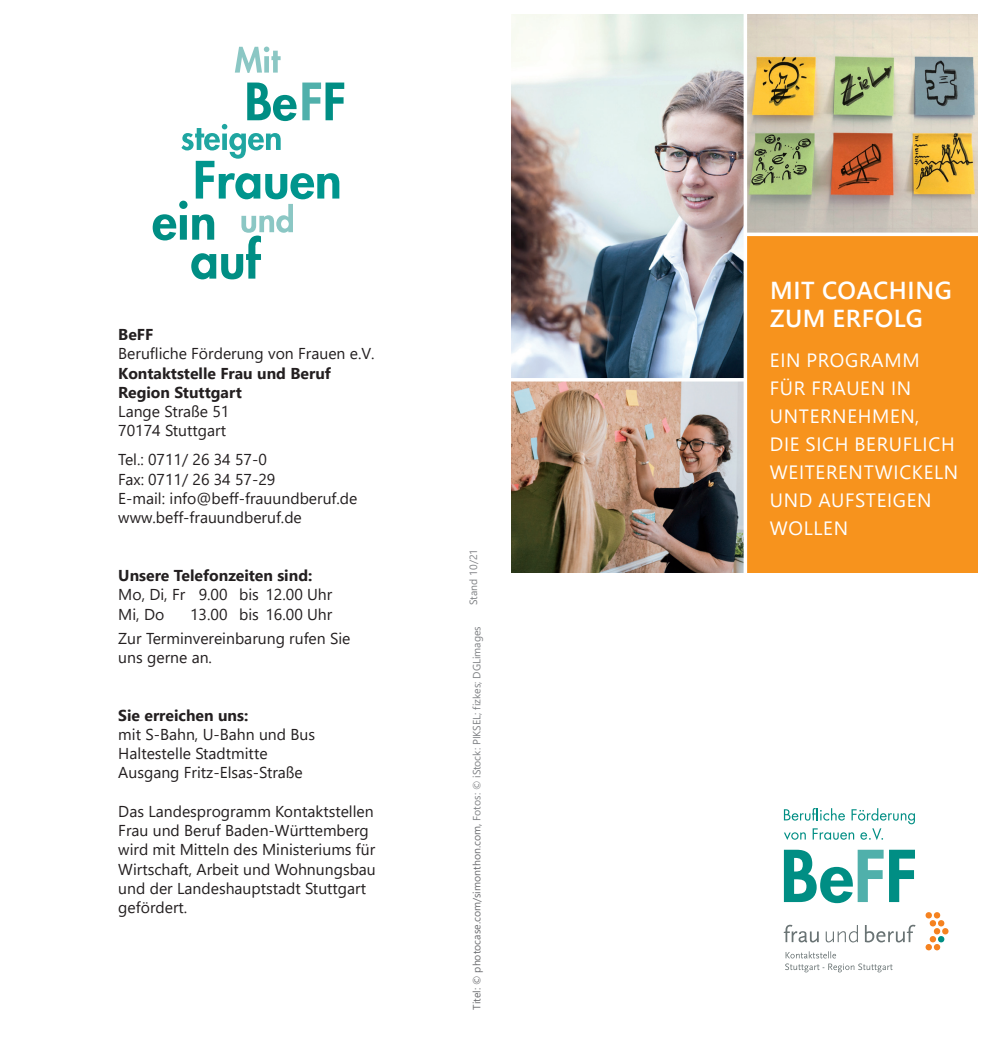
<style>
.page{position:relative;width:993px;height:1042px;background:#fff}
.page>*{position:absolute;margin:0;border:0;box-sizing:border-box;transform-origin:0 0}
.t1{font:600 24.5px/28px "Segoe UI";letter-spacing:.025em;color:#fff}
.t2{font:19.25px/28px "Segoe UI";letter-spacing:.035em;color:#fff}
.t3{font:15.75px/19.2px "Segoe UI";color:#231f20}
.t4{font:700 15.75px/19.2px "Segoe UI";color:#231f20}
.t5{font:10.5px "Segoe UI";color:#808285}
.s1{color:#6c6d70}
</style>
<div class="page">
<img style="left:511px;top:15px;width:232px;height:363px">
<img style="left:747px;top:15px;width:230px;height:218px">
<img style="left:511px;top:381px;width:232px;height:192px">
<svg style="left:783px;top:850px;width:131px;height:53px"></svg>
<svg style="left:783px;top:808px;width:131px;height:32px"></svg>
<svg style="left:783px;top:925px;width:132px;height:17px"></svg>
<svg style="left:785px;top:951px;width:107px;height:21px"></svg>
<svg style="left:925px;top:912px;width:23px;height:38px"></svg>
<div style="left:744px;top:234px;width:233px;height:339px;background:#f7931d"></div>
<hr style="left:744px;top:233px;width:246px;height:3px;background:#fff">
<hr style="left:743px;top:8px;width:3px;height:569px;background:#fff">
<svg style="left:235px;top:47px;width:45px;height:26px"></svg>
<svg style="left:153px;top:83px;width:191px;height:196px"></svg>
<p class="t4" style="left:118px;top:324px;width:36px">BeFF</p>
<p class="t3" style="left:118px;top:343px;width:258px">Berufliche Förderung von Frauen e.V.</p>
<p class="t4" style="left:118px;top:362px;width:214px">Kontaktstelle Frau und Beruf<br>Region Stuttgart</p>
<p class="t3" style="left:118px;top:400px;width:112px">Lange Straße 51<br>70174 Stuttgart</p>
<p class="t3" style="left:118px;top:449px;width:240px">Tel.: 0711/ 26 34 57-0<br>Fax: 0711/ 26 34 57-29<br>E-mail: info@beff-frauundberuf.de www.beff-frauundberuf.de</p>
<p class="t4" style="left:118px;top:564px;width:195px">Unsere Telefonzeiten sind:</p>
<p class="t3" style="left:118px;top:583px;width:215px">Mo, Di, Fr 9.00 bis 12.00 Uhr<br>Mi, Do</p>
<p class="t3" style="left:118px;top:600px;width:234px;line-height:24.2px;text-indent:72px">13.00 bis 16.00 Uhr<br>Zur Terminvereinbarung rufen Sie</p>
<p class="t3" style="left:118px;top:646px;width:95px">uns gerne an.</p>
<p class="t4" style="left:118px;top:704px;width:131px">Sie erreichen uns:</p>
<p class="t3" style="left:118px;top:723px;width:198px">mit S-Bahn, U-Bahn und Bus<br>Haltestelle Stadtmitte<br>Ausgang Fritz-Elsas-Straße</p>
<p class="t3" style="left:118px;top:800px;width:259px">Das Landesprogramm Kontaktstellen<br>Frau und Beruf Baden-Württemberg wird mit Mitteln des Ministeriums für<br>Wirtschaft, Arbeit und Wohnungsbau und der Landeshauptstadt Stuttgart gefördert.</p>
<p class="t5" style="left:463px;top:605px;width:58px;rotate:-90deg">Stand 10/21</p>
<p class="t5" style="left:466px;top:1009px;width:385px;rotate:-90deg"><span class="s1">Titel: © photocase.com/simonthon.com,</span> Fotos: © iStock: PIKSEL; fizkes; DGLimages</p>
<h1 class="t1" style="left:769px;top:275px;width:183px">MIT COACHING<br>ZUM ERFOLG</h1>
<p class="t2" style="left:769px;top:344px;width:190px">EIN PROGRAMM<br>FÜR FRAUEN IN<br>UNTERNEHMEN,<br>DIE SICH BERUFLICH<br>WEITERENTWICKELN<br>UND AUFSTEIGEN<br>WOLLEN</p>
</div>
